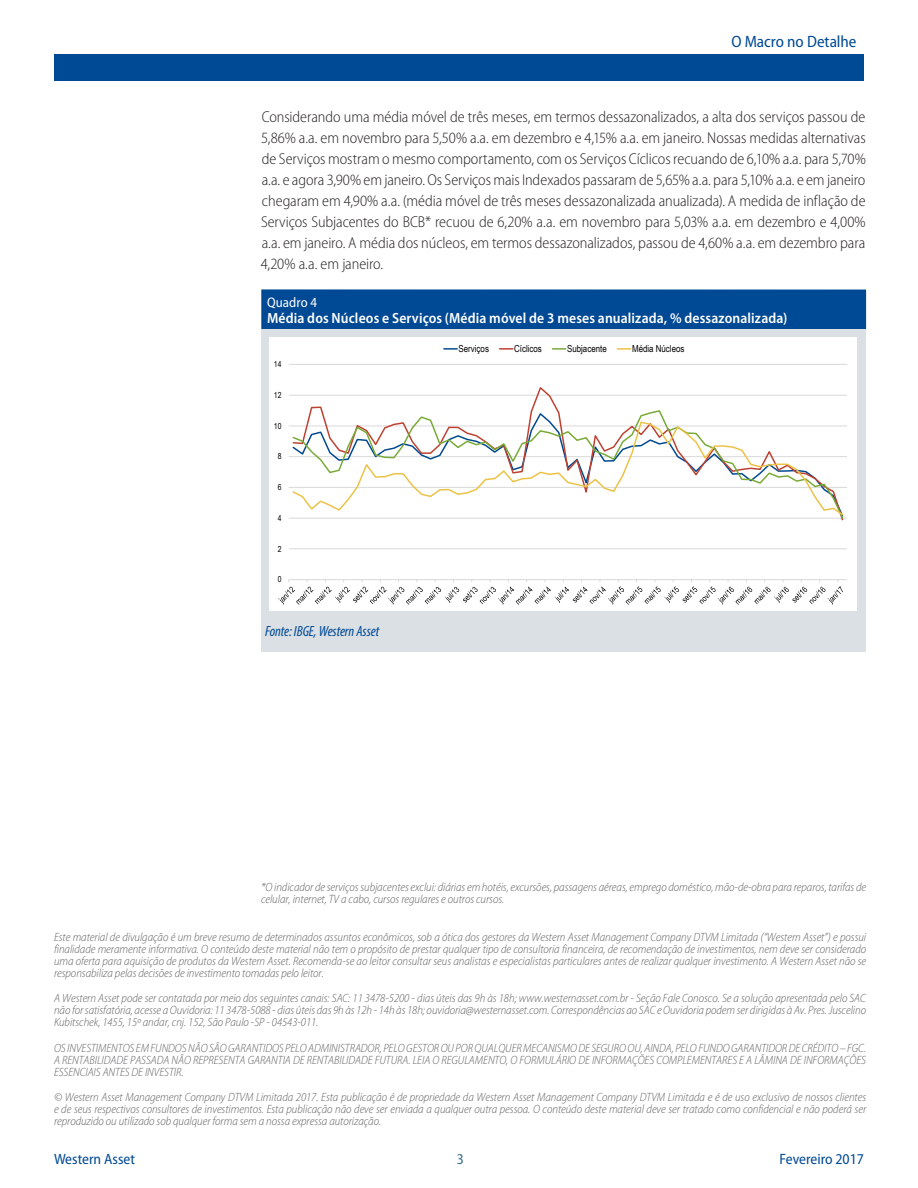
<style>
.page{position:relative;width:918px;height:1188px;background:#fff}
.page>*{position:absolute;margin:0;border:0;box-sizing:border-box;transform-origin:0 0}
.t1{font:semi-condensed 16.5px "Myriad Pro";color:#004994}
.Body_Text{font:300 semi-condensed 15.75px/21px "Myriad Pro";letter-spacing:-.005em;color:#231f20;text-align:justify}
.t2{font:semi-condensed 15px "Myriad Pro";color:#004994}
.t3{font:semi-condensed 15px "Myriad Pro";color:#386e8f}
.t4{font:600 semi-condensed 14.85px "Myriad Pro";letter-spacing:.005em;color:#fff}
.t5{font:italic condensed 14.85px "Myriad Pro";letter-spacing:-.005em;color:#004994}
.t6{font:semi-condensed 13.95px "Myriad Pro";letter-spacing:.005em;color:#fff}
.Body_subtitle{font:italic 300 semi-condensed 12px/12px "Myriad Pro";letter-spacing:-.005em;color:#636366;text-align:justify}
.t7{font:9.75px "Arial Narrow";letter-spacing:-.005em;color:#000}
.t8{font:8.25px "Arial Narrow";color:#000}
</style>
<div class="page">
<div style="left:54px;top:54px;width:810px;height:27px;background:#004994"></div>
<div style="left:261px;top:289px;width:605px;height:41px;background:#004994"></div>
<div style="left:261px;top:329px;width:605px;height:323px;background:#dae0e4"></div>
<div style="left:269px;top:337px;width:587px;height:274px;background:#fff"></div>
<hr style="left:289px;top:549px;width:558px;height:1px;background:#d9d9d9">
<hr style="left:289px;top:518px;width:558px;height:1px;background:#d9d9d9">
<hr style="left:289px;top:487px;width:558px;height:1px;background:#d9d9d9">
<hr style="left:289px;top:456px;width:558px;height:1px;background:#d9d9d9">
<hr style="left:289px;top:426px;width:558px;height:1px;background:#d9d9d9">
<hr style="left:289px;top:395px;width:558px;height:1px;background:#d9d9d9">
<hr style="left:289px;top:364px;width:558px;height:1px;background:#d9d9d9">
<hr style="left:289px;top:579px;width:558px;height:1px;background:#d9d9d9">
<svg style="left:292px;top:387px;width:552px;height:134px"></svg>
<svg style="left:291px;top:409px;width:553px;height:111px"></svg>
<svg style="left:291px;top:421px;width:554px;height:96px"></svg>
<svg style="left:278px;top:580px;width:565px;height:25px"></svg>
<svg style="left:444px;top:348px;width:13px;height:2px"></svg>
<svg style="left:500px;top:348px;width:13px;height:2px"></svg>
<svg style="left:553px;top:348px;width:13px;height:2px"></svg>
<svg style="left:617px;top:348px;width:14px;height:2px"></svg>
<h1 class="t1" style="left:731px;top:32px;width:127px">O Macro no Detalhe</h1>
<p class="Body_Text" style="left:261px;top:107px;width:607px">Considerando uma média móvel de três meses, em termos dessazonalizados, a alta dos serviços passou de 5,86% a.a. em novembro para 5,50% a.a. em dezembro e 4,15% a.a. em janeiro. Nossas medidas alternativas de Serviços mostram o mesmo comportamento, com os Serviços Cíclicos recuando de 6,10% a.a. para 5,70% a.a. e agora 3,90% em janeiro. Os Serviços mais Indexados passaram de 5,65% a.a. para 5,10% a.a. e em janeiro chegaram em 4,90% a.a. (média móvel de três meses dessazonalizada anualizada). A medida de inflação de Serviços Subjacentes do BCB* recuou de 6,20% a.a. em novembro para 5,03% a.a. em dezembro e 4,00% a.a. em janeiro. A média dos núcleos, em termos dessazonalizados, passou de 4,60% a.a. em dezembro para 4,20% a.a. em janeiro.</p>
<p class="t6" style="left:267px;top:295px;width:52px">Quadro 4</p>
<p class="t4" style="left:267px;top:310px;width:522px">Média dos Núcleos e Serviços (Média móvel de 3 meses anualizada, % dessazonalizada)</p>
<p class="t8" style="left:274px;top:358px;width:9px">14</p>
<p class="t8" style="left:274px;top:389px;width:9px">12</p>
<p class="t8" style="left:274px;top:420px;width:9px">10</p>
<p class="t8" style="left:278px;top:450px;width:5px">8</p>
<p class="t8" style="left:278px;top:481px;width:5px">6</p>
<p class="t8" style="left:278px;top:512px;width:5px">4</p>
<p class="t8" style="left:278px;top:543px;width:5px">2</p>
<p class="t8" style="left:278px;top:573px;width:5px">0</p>
<p class="t5" style="left:265px;top:622px;width:116px">Fonte: IBGE, Western Asset</p>
<p class="t7" style="left:459px;top:341px;width:32px">Serviços</p>
<p class="t7" style="left:514px;top:341px;width:29px">Cíclicos</p>
<p class="t7" style="left:567px;top:341px;width:41px">Subjacente</p>
<p class="t7" style="left:632px;top:341px;width:54px">Média Núcleos</p>
<p class="Body_subtitle" style="left:261px;top:882px;width:607px">*O indicador de serviços subjacentes exclui: diárias em hotéis, excursões, passagens aéreas, emprego doméstico, mão-de-obra para reparos, tarifas de celular, internet, TV a cabo, cursos regulares e outros cursos.</p>
<p class="Body_subtitle" style="left:54px;top:931px;width:814px">Este material de divulgação é um breve resumo de determinados assuntos econômicos, sob a ótica dos gestores da Western Asset Management Company DTVM Limitada (“Western Asset”) e possui finalidade meramente informativa. O conteúdo deste material não tem o propósito de prestar qualquer tipo de consultoria financeira, de recomendação de investimentos, nem deve ser considerado uma oferta para aquisição de produtos da Western Asset. Recomenda-se ao leitor consultar seus analistas e especialistas particulares antes de realizar qualquer investimento. A Western Asset não se responsabiliza pelas decisões de investimento tomadas pelo leitor.</p>
<p class="Body_subtitle" style="left:54px;top:992px;width:814px">A Western Asset pode ser contatada por meio dos seguintes canais: SAC: 11 3478-5200 - dias úteis das 9h às 18h; www.westernasset.com.br - Seção Fale Conosco. Se a solução apresentada pelo SAC não for satisfatória, acesse a Ouvidoria: 11 3478-5088 - dias úteis das 9h às 12h - 14h às 18h; ouvidoria@westernasset.com. Correspondências ao SAC e Ouvidoria podem ser dirigidas à Av. Pres. Juscelino Kubitschek, 1455, 15º andar, cnj. 152, São Paulo -SP - 04543-011.</p>
<p class="Body_subtitle" style="left:54px;top:1042px;width:814px">OS INVESTIMENTOS EM FUNDOS NÃO SÃO GARANTIDOS PELO ADMINISTRADOR, PELO GESTOR OU POR QUALQUER MECANISMO DE SEGURO OU, AINDA, PELO FUNDO GARANTIDOR DE CRÉDITO – FGC.<br>A RENTABILIDADE PASSADA NÃO REPRESENTA GARANTIA DE RENTABILIDADE FUTURA. LEIA O REGULAMENTO, O FORMULÁRIO DE INFORMAÇÕES COMPLEMENTARES E A LÂMINA DE INFORMAÇÕES ESSENCIAIS ANTES DE INVESTIR.</p>
<p class="Body_subtitle" style="left:54px;top:1091px;width:814px">© Western Asset Management Company DTVM Limitada 2017. Esta publicação é de propriedade da Western Asset Management Company DTVM Limitada e é de uso exclusivo de nossos clientes e de seus respectivos consultores de investimentos. Esta publicação não deve ser enviada a qualquer outra pessoa. O conteúdo deste material deve ser tratado como confidencial e não poderá ser reproduzido ou utilizado sob qualquer forma sem a nossa expressa autorização.</p>
<p class="t2" style="left:54px;top:1151px;width:83px">Western Asset</p>
<p class="t2" style="left:780px;top:1151px;width:86px">Fevereiro 2017</p>
<p class="t3" style="left:457px;top:1151px;width:9px">3</p>
</div>
